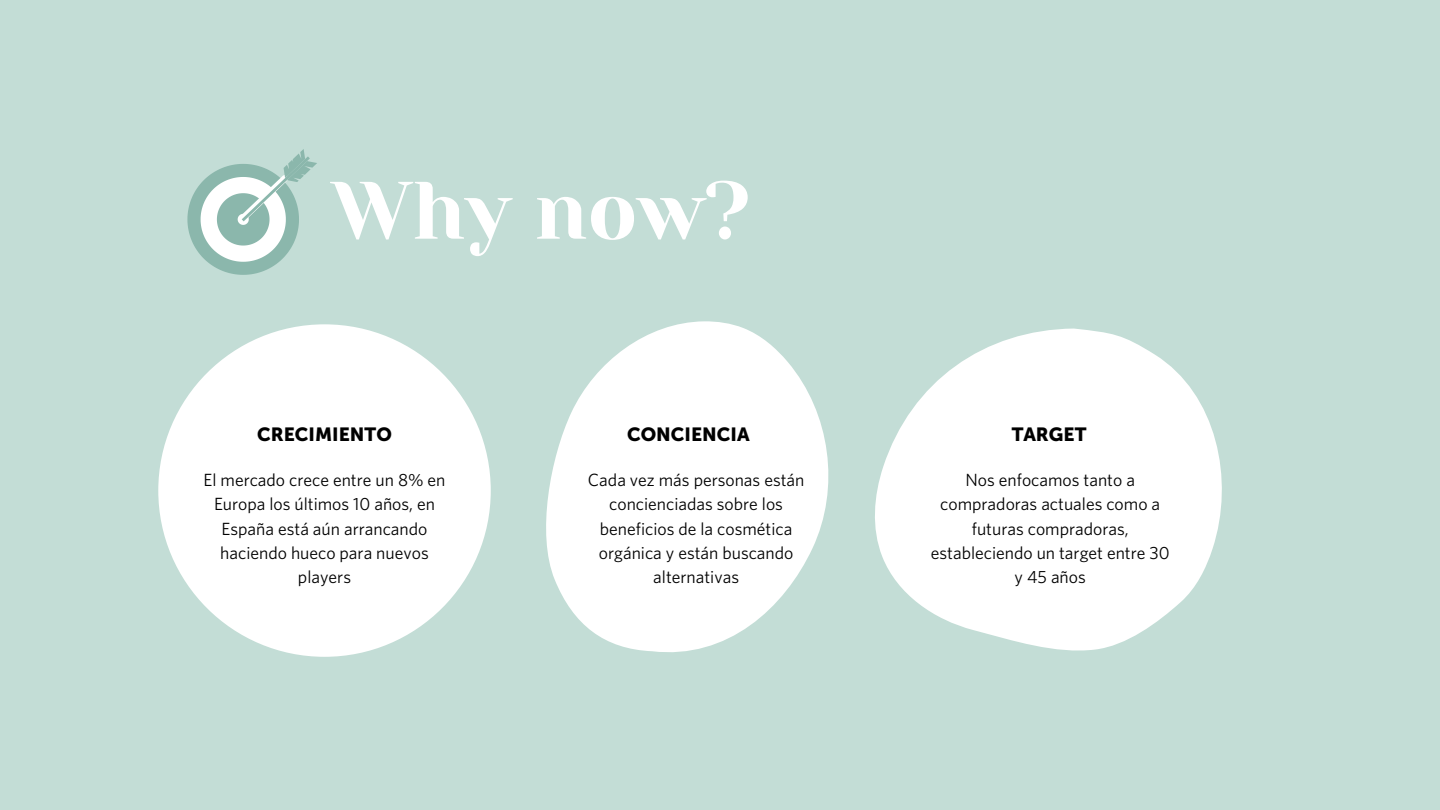
<style>
.page{position:relative;width:1440px;height:810px;background:#c3ddd6}
.page>*{position:absolute;margin:0;border:0;box-sizing:border-box;transform-origin:0 0}
.t1{font:81.2px "Yeseva One";color:#fff}
.t2{font:19px "Museo Sans 900";color:#000}
.t3{font:17.7px/24.2px "Whitney";color:#000;text-align:center}
</style>
<div class="page">
<svg style="left:187px;top:149px;width:130px;height:126px"></svg>
<div style="left:158px;top:324px;width:333px;height:333px;background:#fff;border-radius:50%"></div>
<svg style="left:546px;top:321px;width:283px;height:332px;fill:#fff"></svg>
<svg style="left:875px;top:329px;width:347px;height:322px;fill:#fff"></svg>
<p class="t1" style="left:332px;top:164px;width:420px">Why now?</p>
<p class="t2" style="left:257px;top:423px;width:136px">CRECIMIENTO</p>
<p class="t3" style="left:204px;top:468px;width:244px">El mercado crece entre un 8% en<br>Europa los últimos 10 años, en<br>España está aún arrancando haciendo hueco para nuevos players</p>
<p class="t3" style="left:588px;top:468px;width:218px">Cada vez más personas están concienciadas sobre los beneficios de la cosmética orgánica y están buscando alternativas</p>
<p class="t3" style="left:931px;top:468px;width:240px">Nos enfocamos tanto a compradoras actuales como a futuras compradoras, estableciendo un target entre 30 y 45 años</p>
<p class="t2" style="left:627px;top:423px;width:124px">CONCIENCIA</p>
<p class="t2" style="left:1012px;top:423px;width:76px">TARGET</p>
</div>
